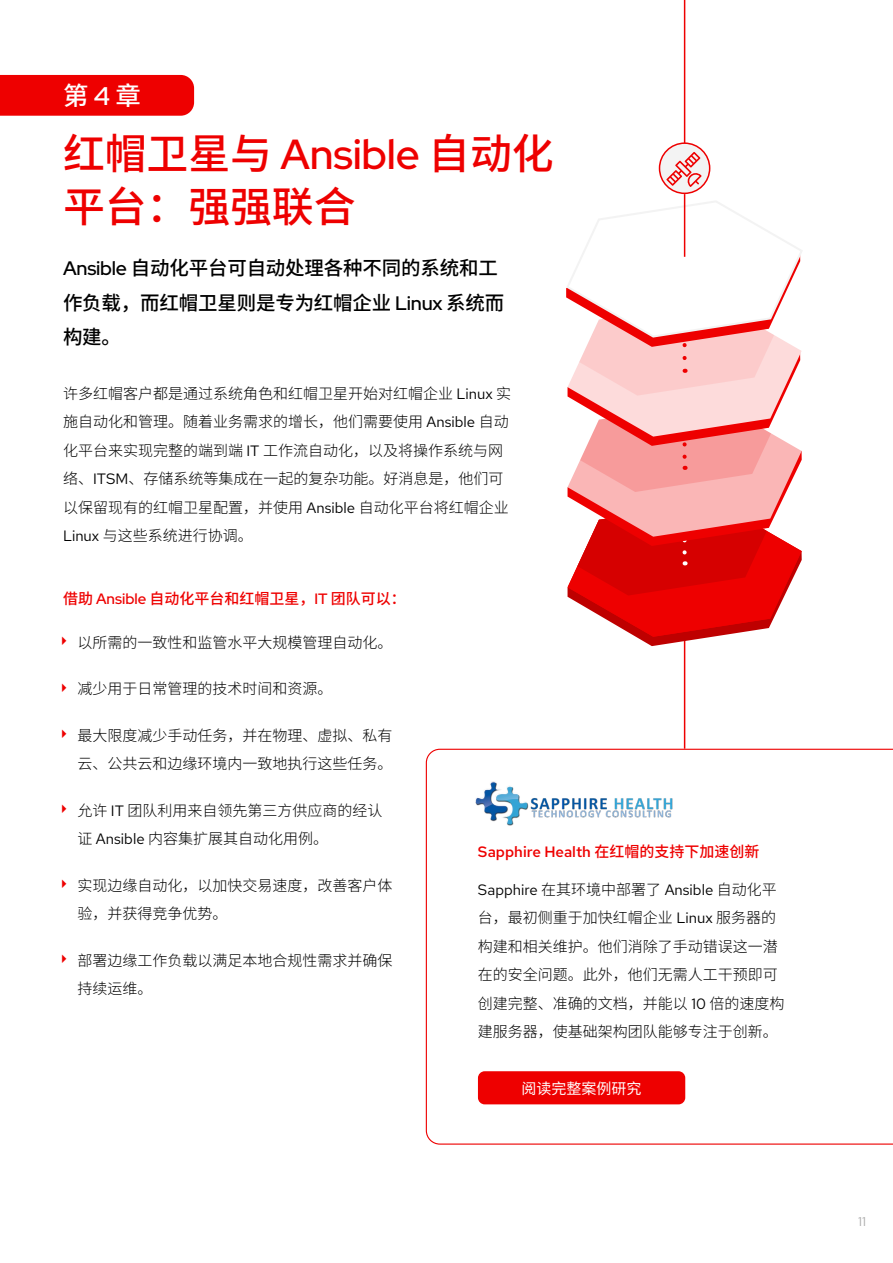
<style>
.page{position:relative;width:893px;height:1263px;background:#fff}
.page>*{position:absolute;margin:0;border:0;box-sizing:border-box;transform-origin:0 0}
.t1{font:500 42px/52.5px "Noto Sans SC";letter-spacing:-.005em;color:#e00}
.t2{font:500 25.5px "Noto Sans SC";color:#fff}
.t3{font:500 19.5px/34.5px "Noto Sans SC";letter-spacing:-.01em;color:#000}
.t4{font:300 15px/28.5px "Noto Sans SC";color:#000}
.t5{font:15px "Red Hat Text";color:#000}
.t6{font:500 15px "Noto Sans SC";color:#e00}
.t7{font:500 15px "Red Hat Text";color:#e00}
.t8{font:15px "Noto Sans SC";color:#fff}
.t9{font:12.75px "Red Hat Text";color:#aaa}
.s1{font-family:"Red Hat Display"}
.s2{font-family:"Red Hat Text";font-weight:400}
.s3{font-family:"Noto Sans SC"}
.s4{font-family:"Noto Sans SC";font-weight:300}
</style>
<div class="page">
<hr style="left:684px;top:631px;width:1px;height:118px;background:#e00">
<svg style="left:566px;top:199px;width:236px;height:447px"></svg>
<hr style="left:684px;top:0;width:1px;height:143px;background:#e00">
<hr style="left:684px;top:194px;width:1px;height:63px;background:#e00">
<svg style="left:659px;top:143px;width:51px;height:50px"></svg>
<div style="left:659px;top:142px;width:51px;height:52px;border:2px solid #e00;border-radius:50%"></div>
<svg style="left:666px;top:152px;width:35px;height:35px"></svg>
<svg style="left:426px;top:749px;width:467px;height:396px"></svg>
<div style="left:478px;top:1071px;width:207px;height:33px;background:#e00;border-radius:7px"></div>
<img style="left:470px;top:778px;width:210px;height:52px">
<div style="left:0;top:75px;width:194px;height:41px;background:#e00"></div>
<h2 class="t2" style="left:63px;top:82px;width:80px">第 <span class="s1">4</span> 章</h2>
<h1 class="t1" style="left:63px;top:129px;width:492px">红帽卫星与 <span class="s1">Ansible</span> 自动化平台：强强联合</h1>
<h3 class="t3" style="left:63px;top:251px;width:443px"><span class="s1">Ansible</span> 自动化平台可自动处理各种不同的系统和工作负载，而红帽卫星则是专为红帽企业 <span class="s1">Linux</span> 系统而构建。</h3>
<p class="t4" style="left:63px;top:379px;width:450px">许多红帽客户都是通过系统角色和红帽卫星开始对红帽企业 <span class="s2">Linux</span> 实施自动化和管理。随着业务需求的增长，他们需要使用 <span class="s2">Ansible</span> 自动化平台来实现完整的端到端 <span class="s2">IT</span> 工作流自动化，以及将操作系统与网络、<span class="s2">ITSM</span>、存储系统等集成在一起的复杂功能。好消息是，他们可以保留现有的红帽卫星配置，并使用 <span class="s2">Ansible</span> 自动化平台将红帽企业<span class="s2">Linux</span> 与这些系统进行协调。</p>
<p class="t6" style="left:63px;top:590px;width:344px">借助 <span class="s1">Ansible</span> 自动化平台和红帽卫星，<span class="s1">IT</span> 团队可以：</p>
<p class="t4" style="left:77px;top:628px;width:317px">以所需的一致性和监管水平大规模管理自动化。</p>
<p class="t4" style="left:77px;top:675px;width:257px">减少用于日常管理的技术时间和资源。</p>
<p class="t4" style="left:77px;top:721px;width:317px">最大限度减少手动任务，并在物理、虚拟、私有云、公共云和边缘环境内一致地执行这些任务。</p>
<p class="t4" style="left:77px;top:796px;width:307px">允许 <span class="s2">IT</span> 团队利用来自领先第三方供应商的经认证 <span class="s2">Ansible</span> 内容集扩展其自动化用例。</p>
<p class="t4" style="left:77px;top:871px;width:317px">实现边缘自动化，以加快交易速度，改善客户体验，并获得竞争优势。</p>
<p class="t4" style="left:77px;top:946px;width:317px">部署边缘工作负载以满足本地合规性需求并确保持续运维。</p>
<p class="t7" style="left:478px;top:842px;width:283px">Sapphire Health <span class="s3">在红帽的支持下加速创新</span></p>
<p class="t5" style="left:478px;top:880px;width:300px">Sapphire <span class="s4">在其环境中部署了</span> Ansible <span class="s4">自动化平</span></p>
<p class="t4" style="left:478px;top:904px;width:308px">台，最初侧重于加快红帽企业 <span class="s2">Linux</span> 服务器的构建和相关维护。他们消除了手动错误这一潜在的安全问题。此外，他们无需人工干预即可创建完整、准确的文档，并能以 <span class="s2">10</span> 倍的速度构建服务器，使基础架构团队能够专注于创新。</p>
<p class="t8" style="left:522px;top:1080px;width:121px">阅读完整案例研究</p>
<p class="t9" style="left:858px;top:1213px;width:9px">11</p>
</div>
